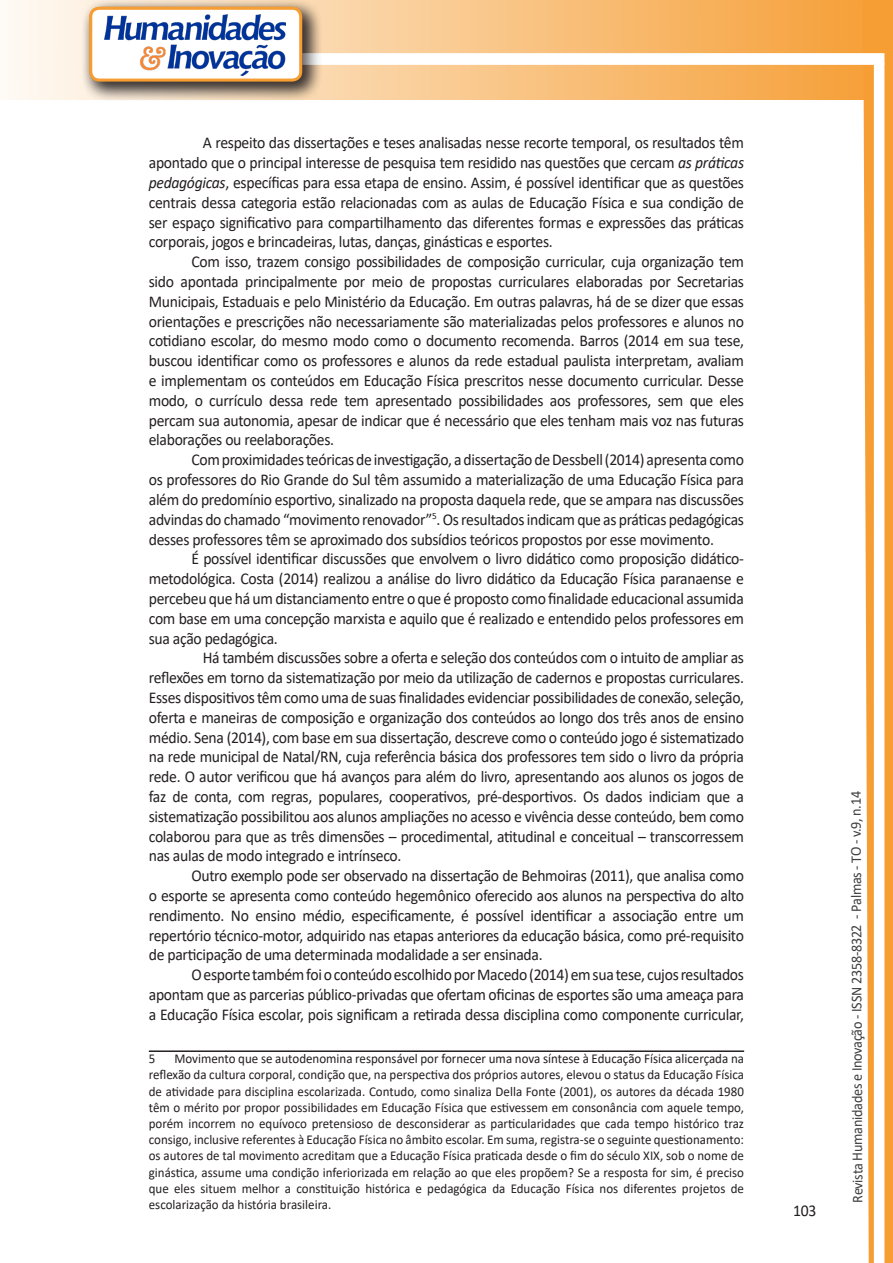
<style>
.page{position:relative;width:893px;height:1263px;background:#fff}
.page>*{position:absolute;margin:0;border:0;box-sizing:border-box;transform-origin:0 0}
.texto{font:16.5px/19.8px "Calibri";letter-spacing:-.02em;color:#231f20;text-align:justify;scale:.95 1}
.t1{font:15px "Calibri";letter-spacing:-.025em;color:#3e3e3f;scale:.95 1}
.Rodapé{font:13.5px/16.2px "Calibri";color:#231f20;text-align:justify;scale:.96 1}
.s1{font-style:italic}
</style>
<div class="page">
<svg style="left:5px;top:0;width:858px;height:100px;background:#f9c484"></svg>
<div style="left:302px;top:53px;width:582px;height:12px;background:#fff;border:2px solid #fff"></div>
<svg style="left:863px;top:0;width:30px;height:1263px"></svg>
<div style="left:81px;top:0;width:241px;height:102px;background:#231f20;opacity:.75"></div>
<svg style="left:91px;top:8px;width:210px;height:72px"></svg>
<div style="left:89px;top:7px;width:213px;height:75px;border:3px solid #f69e34;border-radius:9px"></div>
<hr style="left:149px;top:1050px;width:595px;height:2px;background:#231f20">
<p class="texto" style="left:149px;top:133px;width:628px;text-indent:54px">A respeito das dissertações e teses analisadas nesse recorte temporal, os resultados têm apontado que o principal interesse de pesquisa tem residido nas questões que cercam <span class="s1">as práticas pedagógicas</span>, específicas para essa etapa de ensino. Assim, é possível identificar que as questões centrais dessa categoria estão relacionadas com as aulas de Educação Física e sua condição de ser espaço significativo para compartilhamento das diferentes formas e expressões das práticas corporais, jogos e brincadeiras, lutas, danças, ginásticas e esportes.</p>
<p class="texto" style="left:149px;top:251px;width:628px;text-indent:43px">Com isso, trazem consigo possibilidades de composição curricular, cuja organização tem sido apontada principalmente por meio de propostas curriculares elaboradas por Secretarias Municipais, Estaduais e pelo Ministério da Educação. Em outras palavras, há de se dizer que essas orientações e prescrições não necessariamente são materializadas pelos professores e alunos no cotidiano escolar, do mesmo modo como o documento recomenda. Barros (2014 em sua tese, buscou identificar como os professores e alunos da rede estadual paulista interpretam, avaliam e implementam os conteúdos em Educação Física prescritos nesse documento curricular. Desse modo, o currículo dessa rede tem apresentado possibilidades aos professores, sem que eles percam sua autonomia, apesar de indicar que é necessário que eles tenham mais voz nas futuras elaborações ou reelaborações.</p>
<p class="texto" style="left:149px;top:449px;width:628px;text-indent:43px">Com proximidades teóricas de investigação, a dissertação de Dessbell (2014) apresenta como os professores do Rio Grande do Sul têm assumido a materialização de uma Educação Física para além do predomínio esportivo, sinalizado na proposta daquela rede, que se ampara nas discussões advindas do chamado “movimento renovador”<sup>5</sup>. Os resultados indicam que as práticas pedagógicas desses professores têm se aproximado dos subsídios teóricos propostos por esse movimento.</p>
<p class="texto" style="left:149px;top:548px;width:628px;text-indent:43px">É possível identificar discussões que envolvem o livro didático como proposição didático&shy;metodológica. Costa (2014) realizou a análise do livro didático da Educação Física paranaense e percebeu que há um distanciamento entre o que é proposto como finalidade educacional assumida com base em uma concepção marxista e aquilo que é realizado e entendido pelos professores em sua ação pedagógica.</p>
<p class="texto" style="left:149px;top:647px;width:628px;text-indent:54px">Há também discussões sobre a oferta e seleção dos conteúdos com o intuito de ampliar as reflexões em torno da sistematização por meio da utilização de cadernos e propostas curriculares.<br>Esses dispositivos têm como uma de suas finalidades evidenciar possibilidades de conexão, seleção, oferta e maneiras de composição e organização dos conteúdos ao longo dos três anos de ensino médio. Sena (2014), com base em sua dissertação, descreve como o conteúdo jogo é sistematizado na rede municipal de Natal/RN, cuja referência básica dos professores tem sido o livro da própria rede. O autor verificou que há avanços para além do livro, apresentando aos alunos os jogos de faz de conta, com regras, populares, cooperativos, pré-desportivos. Os dados indiciam que a sistematização possibilitou aos alunos ampliações no acesso e vivência desse conteúdo, bem como colaborou para que as três dimensões – procedimental, atitudinal e conceitual – transcorressem nas aulas de modo integrado e intrínseco.</p>
<p class="texto" style="left:149px;top:865px;width:628px;text-indent:43px">Outro exemplo pode ser observado na dissertação de Behmoiras (2011), que analisa como o esporte se apresenta como conteúdo hegemônico oferecido aos alunos na perspectiva do alto rendimento. No ensino médio, especificamente, é possível identificar a associação entre um repertório técnico-motor, adquirido nas etapas anteriores da educação básica, como pré-requisito de participação de uma determinada modalidade a ser ensinada.</p>
<p class="texto" style="left:149px;top:964px;width:628px;text-indent:43px">O esporte também foi o conteúdo escolhido por Macedo (2014) em sua tese, cujos resultados apontam que as parcerias público-privadas que ofertam oficinas de esportes são uma ameaça para a Educação Física escolar, pois significam a retirada dessa disciplina como componente curricular,</p>
<p class="Rodapé" style="left:149px;top:1050px;width:8px">5</p>
<p class="Rodapé" style="left:149px;top:1050px;width:621px;text-indent:26px">Movimento que se autodenomina responsável por fornecer uma nova síntese à Educação Física alicerçada na reflexão da cultura corporal, condição que, na perspectiva dos próprios autores, elevou o status da Educação Física de atividade para disciplina escolarizada. Contudo, como sinaliza Della Fonte (2001), os autores da década 1980 têm o mérito por propor possibilidades em Educação Física que estivessem em consonância com aquele tempo, porém incorrem no equívoco pretensioso de desconsiderar as particularidades que cada tempo histórico traz consigo, inclusive referentes à Educação Física no âmbito escolar. Em suma, registra-se o seguinte questionamento: os autores de tal movimento acreditam que a Educação Física praticada desde o fim do século XIX, sob o nome de ginástica, assume uma condição inferiorizada em relação ao que eles propõem? Se a resposta for sim, é preciso que eles situem melhor a constituição histórica e pedagógica da Educação Física nos diferentes projetos de escolarização da história brasileira.</p>
<p class="texto" style="left:793px;top:1200px;width:26px">103</p>
<p class="t1" style="left:846px;top:1203px;width:435px;rotate:-90deg">Revista Humanidades e Inovação - ISSN 2358-8322 - Palmas - TO - v.9, n.14</p>
</div>
